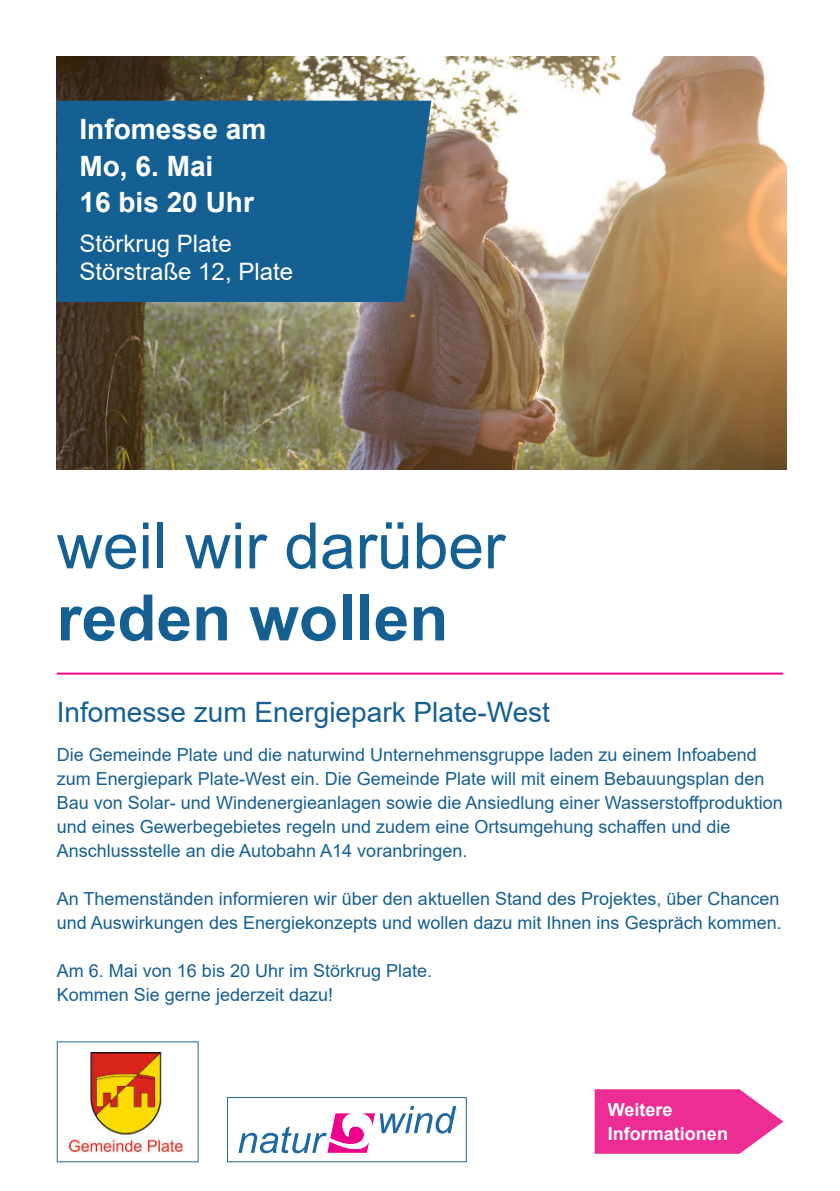
<style>
.page{position:relative;width:840px;height:1191px;background:#fff}
.page>*{position:absolute;margin:0;border:0;box-sizing:border-box;transform-origin:0 0}
.t1{font:64px "Arial";color:#156092}
.t2{font:700 64px "Arial";color:#156092}
.t3{font:28px "Arial";color:#156092}
.t4{font:700 28px/36px "Arial";color:#fff}
.t5{font:24px/28px "Arial";color:#fff}
.t6{font:18px/24px "Arial";color:#156092}
.t7{font:700 18px/24px "Arial";color:#fff}
</style>
<div class="page">
<hr style="left:57px;top:672px;width:725px;height:2px;background:#ed028c">
<img style="left:57px;top:57px;width:728px;height:412px">
<div style="left:57px;top:101px;width:374px;height:201px;background:#156092"></div>
<svg style="left:238px;top:1106px;width:218px;height:47px"></svg>
<div style="left:227px;top:1097px;width:239px;height:65px;border:1px solid #2068a0"></div>
<img style="left:68px;top:1052px;width:115px;height:100px">
<svg style="left:594px;top:1089px;width:188px;height:64px;background:#ef45a0"></svg>
<h2 class="t4" style="left:79px;top:114px;width:188px">Infomesse am<br>Mo, 6. Mai<br>16 bis 20 Uhr</h2>
<h3 class="t5" style="left:79px;top:231px;width:215px">Störkrug Plate<br>Störstraße 12, Plate</h3>
<h1 class="t1" style="left:57px;top:522px;width:450px">weil wir darüber</h1>
<h1 class="t2" style="left:57px;top:594px;width:393px">reden wollen</h1>
<h2 class="t3" style="left:57px;top:702px;width:494px">Infomesse zum Energiepark Plate-West</h2>
<p class="t6" style="left:57px;top:744px;width:727px">Die Gemeinde Plate und die naturwind Unternehmensgruppe laden zu einem Infoabend zum Energiepark Plate-West ein. Die Gemeinde Plate will mit einem Bebauungsplan den Bau von Solar- und Windenergieanlagen sowie die Ansiedlung einer Wasserstoffproduktion und eines Gewerbegebietes regeln und zudem eine Ortsumgehung schaffen und die Anschlussstelle an die Autobahn A14 voranbringen.</p>
<p class="t6" style="left:57px;top:888px;width:726px">An Themenständen informieren wir über den aktuellen Stand des Projektes, über Chancen und Auswirkungen des Energiekonzepts und wollen dazu mit Ihnen ins Gespräch kommen.</p>
<p class="t6" style="left:57px;top:960px;width:377px">Am 6. Mai von 16 bis 20 Uhr im Störkrug Plate.<br>Kommen Sie gerne jederzeit dazu!</p>
<p class="t7" style="left:607px;top:1099px;width:122px">Weitere<br>Informationen</p>
</div>
